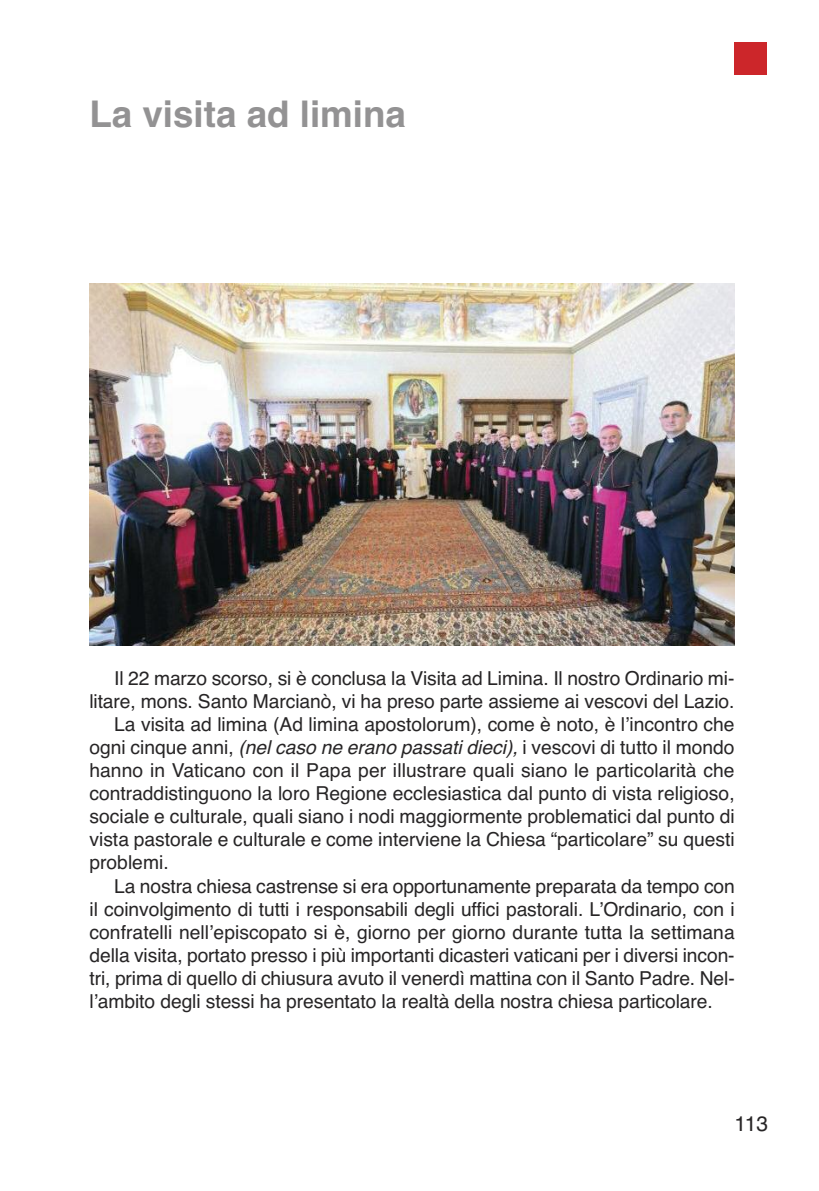
<style>
.page{position:relative;width:819px;height:1191px;background:#fff}
.page>*{position:absolute;margin:0;border:0;box-sizing:border-box;transform-origin:0 0}
.t1{font:700 36.75px "Helvetica";color:#939293}
.t2{font:21px "Helvetica";color:#272526}
.t3{font:19.25px "Helvetica";letter-spacing:-.005em;color:#272526}
.s1{font-style:italic}
</style>
<div class="page">
<div style="left:734px;top:42px;width:32px;height:33px;background:#cc262a"></div>
<img style="left:89px;top:284px;width:645px;height:361px">
<h1 class="t1" style="left:89px;top:93px;width:318px">La visita ad limina</h1>
<p class="t3" style="left:114px;top:666px;width:621px">Il 22 marzo scorso, si è conclusa la Visita ad Limina. Il nostro Ordinario mi-</p>
<p class="t3" style="left:89px;top:690px;width:646px">litare, mons. Santo Marcianò, vi ha preso parte assieme ai vescovi del Lazio.</p>
<p class="t3" style="left:114px;top:713px;width:622px">La visita ad limina (Ad limina apostolorum), come è noto, è l’incontro che</p>
<p class="t3" style="left:89px;top:736px;width:646px">ogni cinque anni, <span class="s1">(nel caso ne erano passati dieci),</span> i vescovi di tutto il mondo</p>
<p class="t3" style="left:89px;top:759px;width:646px">hanno in Vaticano con il Papa per illustrare quali siano le particolarità che</p>
<p class="t3" style="left:89px;top:782px;width:646px">contraddistinguono la loro Regione ecclesiastica dal punto di vista religioso,</p>
<p class="t3" style="left:89px;top:805px;width:646px">sociale e culturale, quali siano i nodi maggiormente problematici dal punto di</p>
<p class="t3" style="left:89px;top:828px;width:646px">vista pastorale e culturale e come interviene la Chiesa “particolare” su questi</p>
<p class="t3" style="left:89px;top:851px;width:81px">problemi.</p>
<p class="t3" style="left:114px;top:874px;width:622px">La nostra chiesa castrense si era opportunamente preparata da tempo con</p>
<p class="t3" style="left:89px;top:897px;width:646px">il coinvolgimento di tutti i responsabili degli uffici pastorali. L’Ordinario, con i</p>
<p class="t3" style="left:89px;top:921px;width:646px">confratelli nell’episcopato si è, giorno per giorno durante tutta la settimana</p>
<p class="t3" style="left:89px;top:944px;width:646px">della visita, portato presso i più importanti dicasteri vaticani per i diversi incon-</p>
<p class="t3" style="left:89px;top:967px;width:646px">tri, prima di quello di chiusura avuto il venerdì mattina con il Santo Padre. Nel-</p>
<p class="t3" style="left:90px;top:990px;width:624px">l’ambito degli stessi ha presentato la realtà della nostra chiesa particolare.</p>
<p class="t2" style="left:734px;top:1111px;width:35px">113</p>
</div>
